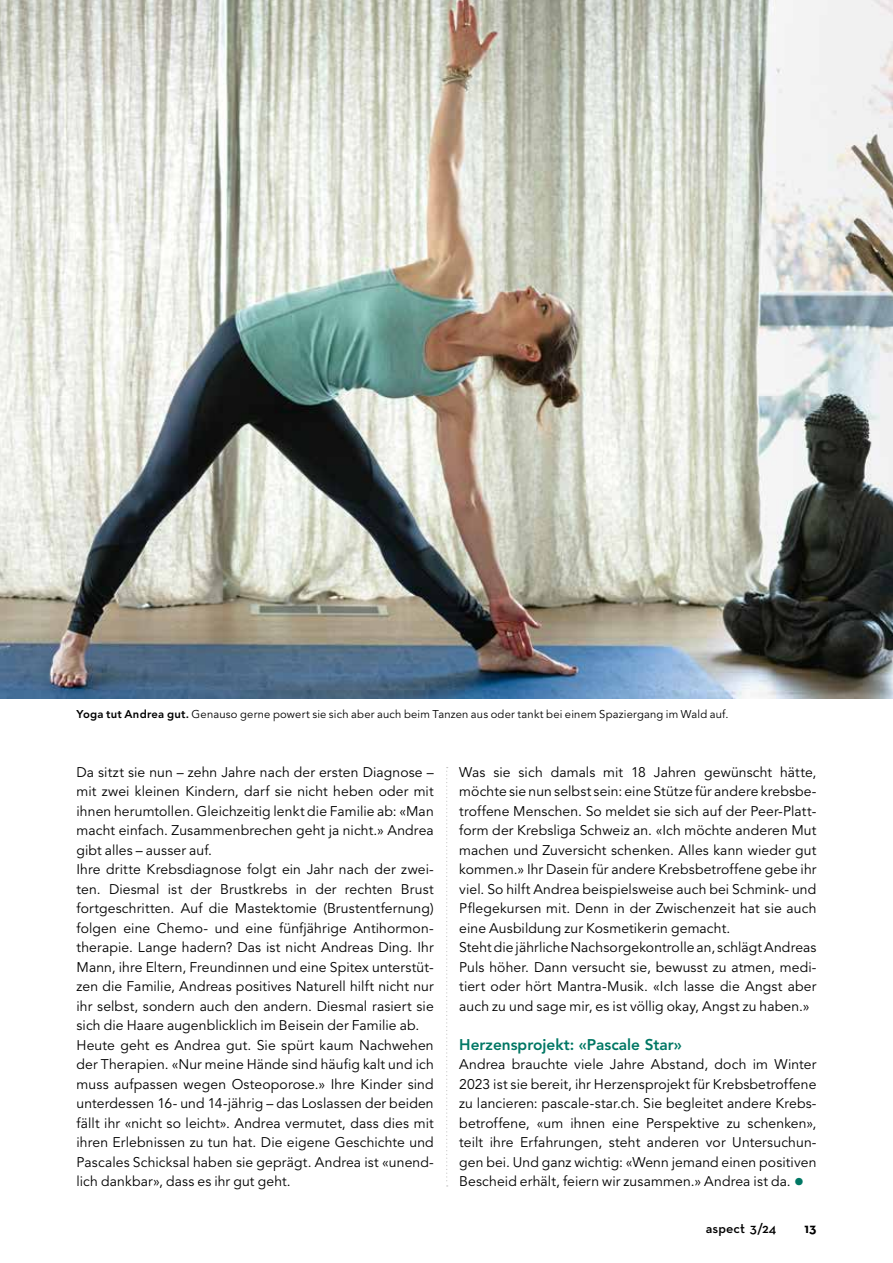
<style>
.page{position:relative;width:893px;height:1263px;background:#fff}
.page>*{position:absolute;margin:0;border:0;box-sizing:border-box;transform-origin:0 0}
.t1{font:800 15.45px "Avenir LT Std";color:#007764}
.t2{font:13.95px/19.5px "Avenir LT Std";letter-spacing:.01em;color:#000}
.t3{font:600 13.95px "Neutraface Text";letter-spacing:.005em;color:#000}
.t4{font:700 13.95px "Neutraface Text";color:#000}
.t5{font:11.25px "Avenir LT Std";letter-spacing:.015em;color:#000}
.s1{font-weight:800}
.s2{font-size:21px;color:#007764}
</style>
<div class="page">
<img style="left:0;top:0;width:893px;height:699px">
<svg style="left:446px;top:767px;width:2px;height:419px"></svg>
<p class="t5" style="left:77px;top:708px;width:653px"><span class="s1">Yoga tut Andrea gut.</span> Genauso gerne powert sie sich aber auch beim Tanzen aus oder tankt bei einem Spaziergang im Wald auf.</p>
<p class="t2" style="left:77px;top:763px;width:359px">Da sitzt sie nun – zehn Jahre nach der ersten Diagnose – mit zwei kleinen Kindern, darf sie nicht heben oder mit ihnen herumtollen. Gleichzeitig lenkt die Familie ab: «Man macht einfach. Zusammenbrechen geht ja nicht.» Andrea gibt alles – ausser auf.<br>Ihre dritte Krebsdiagnose folgt ein Jahr nach der zwei&shy;ten. Diesmal ist der Brustkrebs in der rechten Brust fortgeschritten. Auf die Mastektomie (Brustentfernung) folgen eine Chemo- und eine fünfjährige Antihormon&shy;therapie. Lange hadern? Das ist nicht Andreas Ding. Ihr Mann, ihre Eltern, Freundinnen und eine Spitex unterstüt&shy;zen die Familie, Andreas positives Naturell hilft nicht nur ihr selbst, sondern auch den andern. Diesmal rasiert sie sich die Haare augenblicklich im Beisein der Familie ab.<br>Heute geht es Andrea gut. Sie spürt kaum Nachwehen der Therapien. «Nur meine Hände sind häufig kalt und ich muss aufpassen wegen Osteoporose.» Ihre Kinder sind unterdessen 16- und 14-jährig – das Loslassen der beiden fällt ihr «nicht so leicht». Andrea vermutet, dass dies mit ihren Erlebnissen zu tun hat. Die eigene Geschichte und Pascales Schicksal haben sie geprägt. Andrea ist «unend&shy;lich dankbar», dass es ihr gut geht.</p>
<p class="t2" style="left:459px;top:763px;width:359px">Was sie sich damals mit 18 Jahren gewünscht hätte, möchte sie nun selbst sein: eine Stütze für andere krebsbe&shy;troffene Menschen. So meldet sie sich auf der Peer-Platt&shy;form der Krebsliga Schweiz an. «Ich möchte anderen Mut machen und Zuversicht schenken. Alles kann wieder gut kommen.» Ihr Dasein für andere Krebsbetroffene gebe ihr viel. So hilft Andrea beispielsweise auch bei Schmink- und Pflegekursen mit. Denn in der Zwischenzeit hat sie auch eine Ausbildung zur Kosmetikerin gemacht.<br>Steht die jährliche Nachsorgekontrolle an, schlägt Andreas Puls höher. Dann versucht sie, bewusst zu atmen, medi&shy;tiert oder hört Mantra-Musik. «Ich lasse die Angst aber auch zu und sage mir, es ist völlig okay, Angst zu haben.»</p>
<p class="t1" style="left:459px;top:1035px;width:224px">Herzensprojekt: «Pascale Star»</p>
<p class="t2" style="left:459px;top:1055px;width:359px;text-align:justify">Andrea brauchte viele Jahre Abstand, doch im Winter 2023 ist sie bereit, ihr Herzensprojekt für Krebsbetroffene zu lancieren: pascale-star.ch. Sie begleitet andere Krebs&shy;betroffene, «um ihnen eine Perspektive zu schenken», teilt ihre Erfahrungen, steht anderen vor Untersuchun&shy;gen bei. Und ganz wichtig: «Wenn jemand einen positiven Bescheid erhält, feiern wir zusammen.» Andrea ist da. <span class="s2">•</span></p>
<p class="t3" style="left:706px;top:1219px;width:72px">aspect 3/24</p>
<p class="t4" style="left:804px;top:1219px;width:13px">13</p>
</div>
